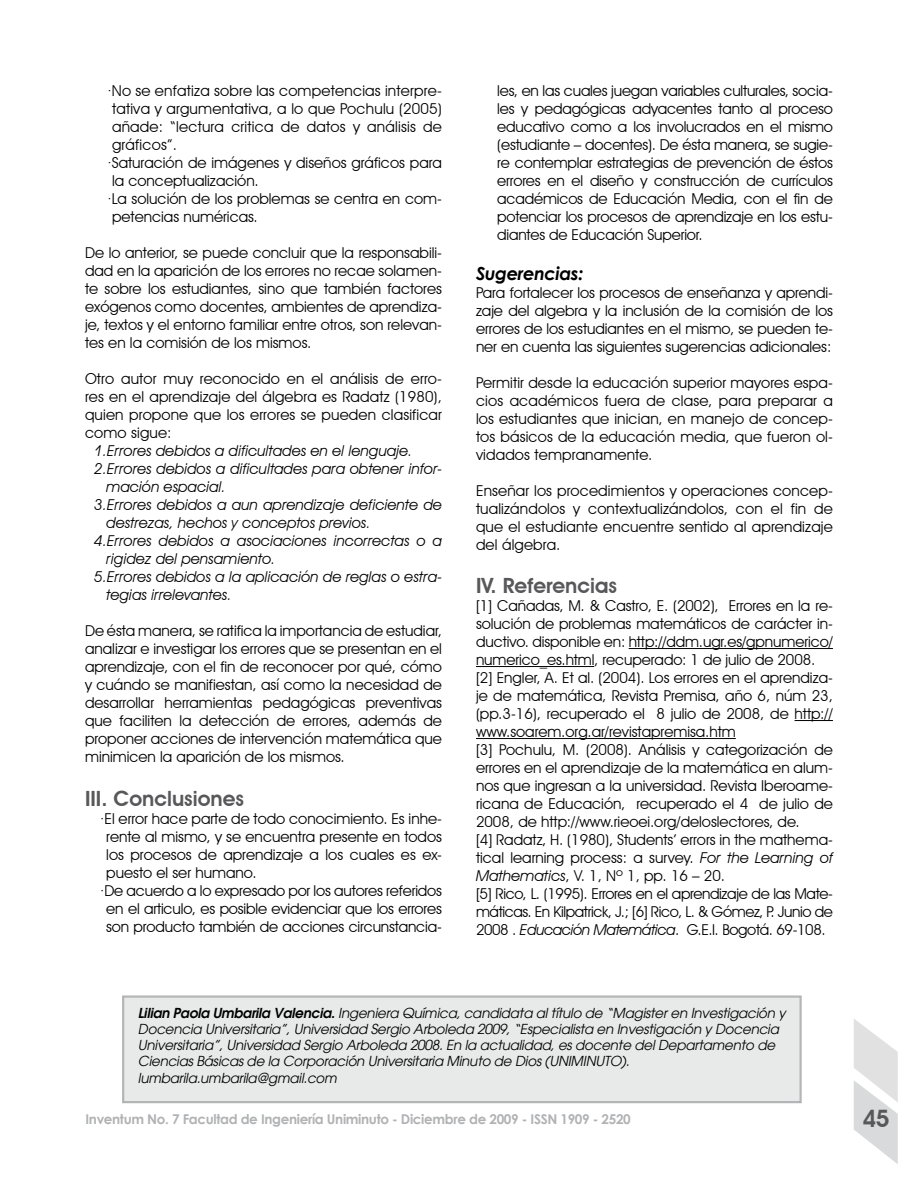
<style>
.page{position:relative;width:918px;height:1188px;background:#fff}
.page>*{position:absolute;margin:0;border:0;box-sizing:border-box;transform-origin:0 0}
.t1{font:600 24px "Avant Garde IT Cby BT";color:#58585a}
.t2{font:600 21px "Avant Garde IT Cby BT";color:#58585a}
.t3{font:italic 700 18px "Century Gothic";letter-spacing:-.025em;color:#000}
.t4{font:15px/18px "Avant Garde IT Cby BT";color:#000;text-align:justify}
.t5{font:italic 15px "Avant Garde IT Cby BT";color:#000}
.t6{font:italic 13.5px/16.2px "Avant Garde";letter-spacing:-.015em;color:#000}
.t7{font:700 13.5px "Century Gothic";letter-spacing:-.025em;color:#b1b2b4}
.s1{font-style:italic}
.s2{font-weight:600}
</style>
<div class="page">
<svg style="left:854px;top:1019px;width:44px;height:145px"></svg>
<hr style="left:629px;top:648px;width:204px;height:1px;background:#000">
<hr style="left:476px;top:666px;width:118px;height:1px;background:#000">
<hr style="left:795px;top:720px;width:38px;height:1px;background:#000">
<hr style="left:476px;top:738px;width:260px;height:1px;background:#000">
<div style="left:122px;top:996px;width:680px;height:107px;background:#e8e9e9"></div>
<div style="left:123px;top:997px;width:677px;height:105px;border:1px solid #a7a8aa"></div>
<p class="t4" style="left:108px;top:82px;width:336px">·No se enfatiza sobre las competencias interpre-</p>
<p class="t4" style="left:112px;top:100px;width:331px">tativa y argumentativa, a lo que Pochulu (2005)</p>
<p class="t4" style="left:112px;top:118px;width:331px">añade: “lectura critica de datos y análisis de</p>
<p class="t4" style="left:112px;top:136px;width:67px">gráficos”.</p>
<p class="t4" style="left:108px;top:154px;width:336px">·Saturación de imágenes y diseños gráficos para</p>
<p class="t4" style="left:112px;top:172px;width:148px">la conceptualización.</p>
<p class="t4" style="left:108px;top:190px;width:336px">·La solución de los problemas se centra en com-</p>
<p class="t4" style="left:112px;top:208px;width:147px">petencias numéricas.</p>
<p class="t4" style="left:85px;top:244px;width:358px">De lo anterior, se puede concluir que la responsabili&shy;dad en la aparición de los errores no recae solamen&shy;te sobre los estudiantes, sino que también factores exógenos como docentes, ambientes de aprendiza&shy;je, textos y el entorno familiar entre otros, son relevan&shy;tes en la comisión de los mismos.</p>
<p class="t4" style="left:85px;top:370px;width:358px">Otro autor muy reconocido en el análisis de erro&shy;res en el aprendizaje del álgebra es Radatz (1980), quien propone que los errores se pueden clasificar como sigue:</p>
<p class="t5" style="left:94px;top:442px;width:320px">1.Errores debidos a dificultades en el lenguaje.</p>
<p class="t5" style="left:94px;top:460px;width:349px">2.Errores debidos a dificultades para obtener infor-</p>
<p class="t5" style="left:106px;top:478px;width:121px">mación espacial.</p>
<p class="t5" style="left:94px;top:496px;width:349px">3.Errores debidos a aun aprendizaje deficiente de</p>
<p class="t5" style="left:106px;top:514px;width:266px">destrezas, hechos y conceptos previos.</p>
<p class="t5" style="left:94px;top:532px;width:349px">4.Errores debidos a asociaciones incorrectas o a</p>
<p class="t5" style="left:106px;top:550px;width:171px">rigidez del pensamiento.</p>
<p class="t5" style="left:94px;top:568px;width:349px">5.Errores debidos a la aplicación de reglas o estra-</p>
<p class="t5" style="left:106px;top:586px;width:127px">tegias irrelevantes.</p>
<p class="t4" style="left:85px;top:622px;width:358px">De ésta manera, se ratifica la importancia de estudiar, analizar e investigar los errores que se presentan en el aprendizaje, con el fin de reconocer por qué, cómo y cuándo se manifiestan, así como la necesidad de desarrollar herramientas pedagógicas preventivas que faciliten la detección de errores, además de proponer acciones de intervención matemática que minimicen la aparición de los mismos.</p>
<h2 class="t2" style="left:85px;top:786px;width:161px">III. Conclusiones</h2>
<p class="t4" style="left:100px;top:809px;width:343px">·El error hace parte de todo conocimiento. Es inhe-</p>
<p class="t4" style="left:106px;top:827px;width:337px">rente al mismo, y se encuentra presente en todos</p>
<p class="t4" style="left:106px;top:845px;width:337px">los procesos de aprendizaje a los cuales es ex-</p>
<p class="t4" style="left:106px;top:863px;width:152px">puesto el ser humano.</p>
<p class="t4" style="left:100px;top:881px;width:343px">·De acuerdo a lo expresado por los autores referidos</p>
<p class="t4" style="left:106px;top:899px;width:337px">en el articulo, es posible evidenciar que los errores</p>
<p class="t4" style="left:106px;top:917px;width:337px">son producto también de acciones circunstancia-</p>
<p class="t4" style="left:497px;top:82px;width:337px">les, en las cuales juegan variables culturales, socia&shy;les y pedagógicas adyacentes tanto al proceso educativo como a los involucrados en el mismo (estudiante – docentes). De ésta manera, se sugie&shy;re contemplar estrategias de prevención de éstos errores en el diseño y construcción de currículos académicos de Educación Media, con el fin de potenciar los procesos de aprendizaje en los estu&shy;diantes de Educación Superior.</p>
<p class="t3" style="left:476px;top:260px;width:109px">Sugerencias:</p>
<p class="t4" style="left:476px;top:284px;width:358px">Para fortalecer los procesos de enseñanza y aprendi&shy;zaje del algebra y la inclusión de la comisión de los errores de los estudiantes en el mismo, se pueden te&shy;ner en cuenta las siguientes sugerencias adicionales:</p>
<p class="t4" style="left:476px;top:374px;width:358px">Permitir desde la educación superior mayores espa&shy;cios académicos fuera de clase, para preparar a los estudiantes que inician, en manejo de concep&shy;tos básicos de la educación media, que fueron ol&shy;vidados tempranamente.</p>
<p class="t4" style="left:476px;top:482px;width:358px">Enseñar los procedimientos y operaciones concep&shy;tualizándolos y contextualizándolos, con el fin de que el estudiante encuentre sentido al aprendizaje del álgebra.</p>
<h2 class="t2" style="left:476px;top:573px;width:143px">IV. Referencias</h2>
<p class="t4" style="left:476px;top:597px;width:358px;text-align:left">[1] Cañadas, M. &amp; Castro, E. (2002), Errores en la re&shy;solución de problemas matemáticos de carácter in&shy;ductivo. disponible en: http://ddm.ugr.es/gpnumerico/ numerico_es.html, recuperado: 1 de julio de 2008. [2] Engler, A. Et al. (2004). Los errores en el aprendiza&shy;je de matemática, Revista Premisa, año 6, núm 23, (pp.3-16), recuperado el 8 julio de 2008, de http:// www.soarem.org.ar/revistapremisa.htm<br>[3] Pochulu, M. (2008). Análisis y categorización de errores en el aprendizaje de la matemática en alum&shy;nos que ingresan a la universidad. Revista Iberoame&shy;ricana de Educación, recuperado el 4 de julio de 2008, de http://www.rieoei.org/deloslectores, de.<br>[4] Radatz, H. (1980), Students’ errors in the mathema&shy;tical learning process: a survey. <span class="s1">For the Learning of Mathematics</span>, V. 1, Nº 1, pp. 16 – 20.<br>[5] Rico, L. (1995). Errores en el aprendizaje de las Mate&shy;máticas. En Kilpatrick, J.; [6] Rico, L. &amp; Gómez, P. Junio de 2008 . <span class="s1">Educación Matemática</span>. G.E.I. Bogotá. 69-108.</p>
<p class="t6" style="left:138px;top:1005px;width:649px"><span class="s2">Lilian Paola Umbarila Valencia.</span> Ingeniera Química, candidata al título de “Magister en Investigación y Docencia Universitaria”, Universidad Sergio Arboleda 2009, “Especialista en Investigación y Docencia Universitaria”, Universidad Sergio Arboleda 2008. En la actualidad, es docente del Departamento de Ciencias Básicas de la Corporación Universitaria Minuto de Dios (UNIMINUTO). lumbarila.umbarila@gmail.com</p>
<p class="t7" style="left:85px;top:1109px;width:547px">Inventum No. 7 Facultad de Ingeniería Uniminuto - Diciembre de 2009 - ISSN 1909 - 2520</p>
<h1 class="t1" style="left:862px;top:1104px;width:14px">45</h1>
</div>
